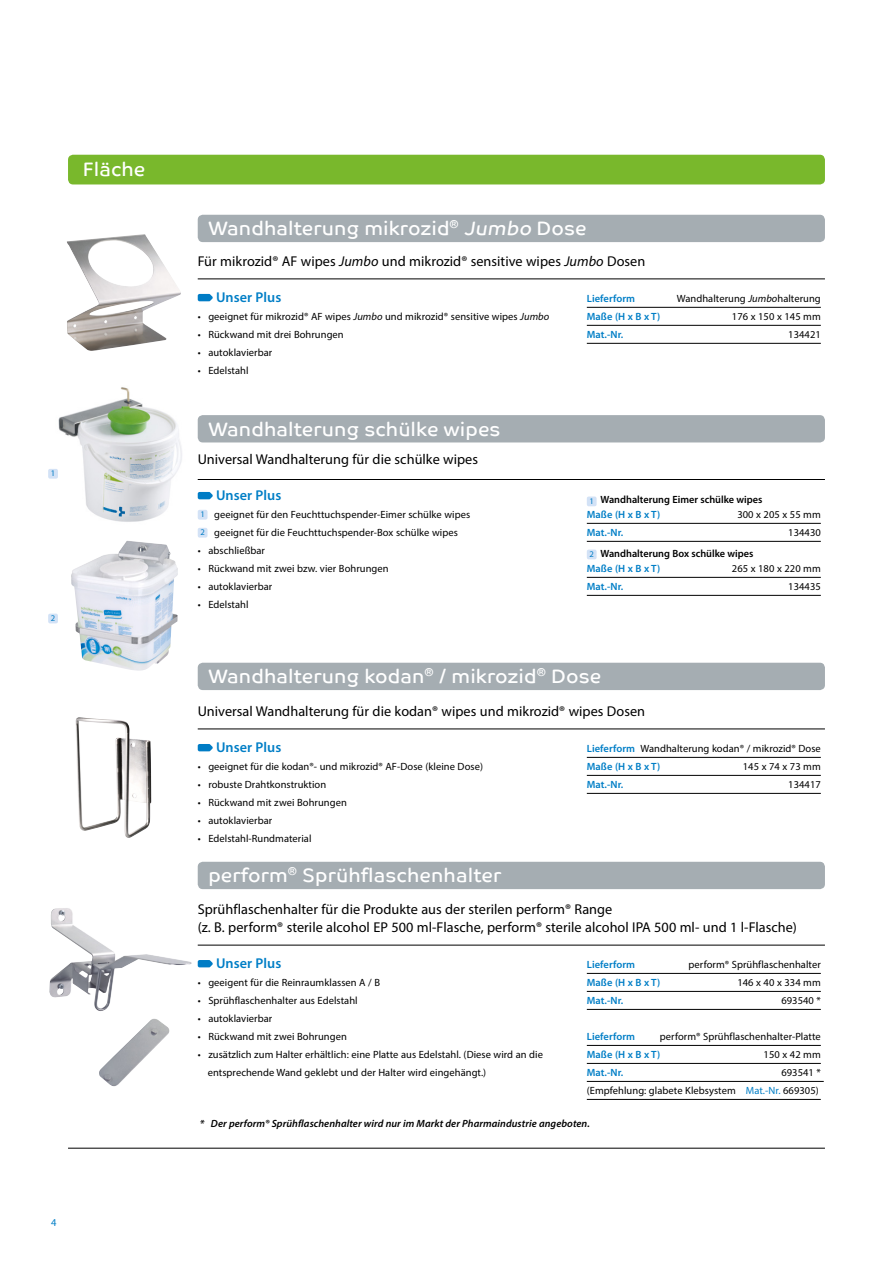
<style>
.page{position:relative;width:893px;height:1263px;background:#fff}
.page>*{position:absolute;margin:0;border:0;box-sizing:border-box;transform-origin:0 0}
.t1{font:19.5px "Co Text";letter-spacing:.005em;color:#fff}
.t2{font:14.25px/18px "Myriad Pro";letter-spacing:.005em;color:#000}
.t3{font:600 14.25px "Myriad Pro";letter-spacing:.005em;color:#007ec6}
.t4{font:10.5px/18px "Myriad Pro";letter-spacing:.005em;color:#000}
.t5{font:600 10.5px "Myriad Pro";letter-spacing:.005em;color:#007ec6}
.t6{font:italic 600 10.5px "Myriad Pro";letter-spacing:.005em;color:#000}
.t7{font:600 10.5px "Myriad Pro";color:#000}
.t8{font:10.5px "Myriad Pro";color:#007ec6}
.t9{font:8.7px "Myriad Pro";color:#007cc5}
.s1{font-style:italic}
.s2{font-size:8.7px;color:#007cc5}
.s3{font-weight:600;color:#007ec6}
.s4{color:#007ec6}
</style>
<div class="page">
<svg style="left:198px;top:294px;width:15px;height:7px"></svg>
<div style="left:198px;top:215px;width:627px;height:27px;background:#a5adb2;border-radius:5px"></div>
<div style="left:68px;top:155px;width:757px;height:29px;background:#79b82c;border-radius:5px"></div>
<hr style="left:587px;top:307px;width:234px;height:1px;background:#000">
<hr style="left:587px;top:325px;width:234px;height:1px;background:#000">
<hr style="left:587px;top:343px;width:234px;height:1px;background:#000">
<hr style="left:198px;top:278px;width:627px;height:1px;background:#000">
<div style="left:198px;top:415px;width:627px;height:27px;background:#a5adb2;border-radius:5px"></div>
<svg style="left:198px;top:492px;width:15px;height:7px"></svg>
<div style="left:198px;top:510px;width:9px;height:10px;background:#d3e2f6;border-radius:2px"></div>
<div style="left:198px;top:528px;width:9px;height:10px;background:#d3e2f6;border-radius:2px"></div>
<hr style="left:587px;top:523px;width:234px;height:1px;background:#000">
<hr style="left:587px;top:541px;width:234px;height:1px;background:#000">
<hr style="left:587px;top:577px;width:234px;height:1px;background:#000">
<hr style="left:587px;top:595px;width:234px;height:1px;background:#000">
<hr style="left:198px;top:479px;width:627px;height:1px;background:#000">
<div style="left:198px;top:663px;width:627px;height:27px;background:#a5adb2;border-radius:5px"></div>
<svg style="left:198px;top:744px;width:15px;height:7px"></svg>
<hr style="left:587px;top:757px;width:234px;height:1px;background:#000">
<hr style="left:587px;top:775px;width:234px;height:1px;background:#000">
<hr style="left:587px;top:793px;width:234px;height:1px;background:#000">
<img style="left:75px;top:717px;width:76px;height:121px">
<hr style="left:198px;top:728px;width:627px;height:1px;background:#000">
<svg style="left:198px;top:960px;width:15px;height:7px"></svg>
<div style="left:198px;top:862px;width:627px;height:27px;background:#a5adb2;border-radius:5px"></div>
<hr style="left:587px;top:973px;width:234px;height:1px;background:#000">
<hr style="left:587px;top:991px;width:234px;height:1px;background:#000">
<hr style="left:587px;top:1009px;width:234px;height:1px;background:#000">
<hr style="left:587px;top:1045px;width:234px;height:1px;background:#000">
<hr style="left:587px;top:1063px;width:234px;height:1px;background:#000">
<hr style="left:587px;top:1081px;width:237px;height:1px;background:#000">
<hr style="left:587px;top:1099px;width:234px;height:1px;background:#000">
<hr style="left:198px;top:945px;width:627px;height:1px;background:#000">
<hr style="left:68px;top:1148px;width:757px;height:1px;background:#000">
<img style="left:67px;top:234px;width:114px;height:117px">
<div style="left:587px;top:496px;width:10px;height:10px;background:#d3e2f6;border-radius:2px"></div>
<div style="left:587px;top:550px;width:10px;height:9px;background:#d3e2f6;border-radius:2px"></div>
<img style="left:50px;top:908px;width:142px;height:103px">
<img style="left:99px;top:1018px;width:70px;height:68px">
<img style="left:57px;top:387px;width:125px;height:135px">
<div style="left:48px;top:469px;width:10px;height:10px;background:#d3e2f6;border-radius:2px"></div>
<img style="left:71px;top:541px;width:107px;height:130px">
<div style="left:48px;top:614px;width:10px;height:9px;background:#d3e2f6;border-radius:2px"></div>
<h1 class="t1" style="left:83px;top:158px;width:64px">Fläche</h1>
<p class="t9" style="left:51px;top:468px;width:6px">1</p>
<p class="t9" style="left:51px;top:613px;width:6px">2</p>
<p class="t8" style="left:51px;top:1216px;width:7px">4</p>
<h1 class="t1" style="left:208px;top:216px;width:380px">Wandhalterung mikrozid<sup>®</sup> <span class="s1">Jumbo</span> Dose</h1>
<h2 class="t2" style="left:198px;top:252px;width:449px">Für mikrozid® AF wipes <span class="s1">Jumbo</span> und mikrozid® sensitive wipes <span class="s1">Jumbo</span> Dosen</h2>
<h2 class="t3" style="left:216px;top:288px;width:67px">Unser Plus</h2>
<p class="t4" style="left:198px;top:307px;width:353px">• geeignet für mikrozid® AF wipes <span class="s1">Jumbo</span> und mikrozid® sensitive wipes <span class="s1">Jumbo</span></p>
<p class="t4" style="left:198px;top:325px;width:148px">• Rückwand mit drei Bohrungen</p>
<p class="t4" style="left:198px;top:343px;width:76px">• autoklavierbar</p>
<p class="t4" style="left:198px;top:361px;width:52px">• Edelstahl</p>
<h1 class="t1" style="left:208px;top:418px;width:294px">Wandhalterung schülke wipes</h1>
<h2 class="t2" style="left:198px;top:450px;width:282px">Universal Wandhalterung für die schülke wipes</h2>
<h2 class="t3" style="left:216px;top:486px;width:67px">Unser Plus</h2>
<p class="t4" style="left:200px;top:505px;width:271px"><span class="s2">1</span> geeignet für den Feuchttuchspender-Eimer schülke wipes<br><span class="s2">2</span> geeignet für die Feuchttuchspender-Box schülke wipes</p>
<p class="t4" style="left:198px;top:541px;width:69px">• abschließbar</p>
<p class="t4" style="left:198px;top:559px;width:192px">• Rückwand mit zwei bzw. vier Bohrungen</p>
<p class="t4" style="left:198px;top:577px;width:76px">• autoklavierbar</p>
<p class="t4" style="left:198px;top:595px;width:52px">• Edelstahl</p>
<p class="t5" style="left:587px;top:292px;width:50px">Lieferform</p>
<p class="t4" style="left:677px;top:289px;width:145px">Wandhalterung <span class="s1">Jumbo</span>halterung</p>
<p class="t5" style="left:587px;top:310px;width:75px">Maße (H x B x T)</p>
<p class="t4" style="left:732px;top:307px;width:90px">176 x 150 x 145 mm</p>
<p class="t5" style="left:587px;top:328px;width:38px">Mat.-Nr.</p>
<p class="t4" style="left:788px;top:325px;width:34px">134421</p>
<p class="t7" style="left:600px;top:493px;width:163px">Wandhalterung Eimer schülke wipes</p>
<p class="t5" style="left:587px;top:508px;width:75px">Maße (H x B x T)</p>
<p class="t4" style="left:737px;top:505px;width:85px">300 x 205 x 55 mm</p>
<p class="t5" style="left:587px;top:526px;width:38px">Mat.-Nr.</p>
<p class="t4" style="left:788px;top:523px;width:34px">134430</p>
<p class="t7" style="left:600px;top:547px;width:155px">Wandhalterung Box schülke wipes</p>
<p class="t5" style="left:587px;top:562px;width:75px">Maße (H x B x T)</p>
<p class="t4" style="left:732px;top:559px;width:90px">265 x 180 x 220 mm</p>
<p class="t5" style="left:587px;top:580px;width:38px">Mat.-Nr.</p>
<p class="t4" style="left:788px;top:577px;width:34px">134435</p>
<p class="t9" style="left:589px;top:496px;width:6px">1</p>
<p class="t9" style="left:589px;top:549px;width:6px">2</p>
<h1 class="t1" style="left:208px;top:664px;width:395px">Wandhalterung kodan<sup>®</sup> / mikrozid<sup>®</sup> Dose</h1>
<h2 class="t2" style="left:198px;top:702px;width:449px">Universal Wandhalterung für die kodan® wipes und mikrozid® wipes Dosen</h2>
<h2 class="t3" style="left:216px;top:738px;width:67px">Unser Plus</h2>
<p class="t4" style="left:198px;top:757px;width:287px">• geeignet für die kodan®- und mikrozid® AF-Dose (kleine Dose)</p>
<p class="t4" style="left:198px;top:775px;width:130px">• robuste Drahtkonstruktion</p>
<p class="t4" style="left:198px;top:793px;width:151px">• Rückwand mit zwei Bohrungen</p>
<p class="t4" style="left:198px;top:811px;width:76px">• autoklavierbar</p>
<p class="t4" style="left:198px;top:829px;width:115px">• Edelstahl-Rundmaterial</p>
<h1 class="t1" style="left:208px;top:863px;width:295px">perform<sup>®</sup> Sprühflaschenhalter</h1>
<p class="t4" style="left:587px;top:739px;width:235px"><span class="s3">Lieferform</span> Wandhalterung kodan® / mikrozid® Dose<br><span class="s3">Maße (H x B x T)</span></p>
<p class="t4" style="left:743px;top:757px;width:79px">145 x 74 x 73 mm</p>
<p class="t5" style="left:587px;top:778px;width:38px">Mat.-Nr.</p>
<p class="t4" style="left:788px;top:775px;width:34px">134417</p>
<h2 class="t2" style="left:198px;top:900px;width:601px">Sprühflaschenhalter für die Produkte aus der sterilen perform® Range<br>(z. B. perform® sterile alcohol EP 500 ml-Flasche, perform® sterile alcohol IPA 500 ml- und 1 l-Flasche)</h2>
<h2 class="t3" style="left:216px;top:954px;width:67px">Unser Plus</h2>
<p class="t4" style="left:198px;top:973px;width:184px">• geeigent für die Reinraumklassen A / B</p>
<p class="t4" style="left:198px;top:991px;width:162px">• Sprühflaschenhalter aus Edelstahl</p>
<p class="t4" style="left:198px;top:1009px;width:76px">• autoklavierbar</p>
<p class="t4" style="left:198px;top:1027px;width:151px">• Rückwand mit zwei Bohrungen</p>
<p class="t4" style="left:208px;top:1045px;width:337px;text-indent:-10px">• zusätzlich zum Halter erhältlich: eine Platte aus Edelstahl. (Diese wird an die entsprechende Wand geklebt und der Halter wird eingehängt.)</p>
<p class="t5" style="left:587px;top:958px;width:50px">Lieferform</p>
<p class="t4" style="left:689px;top:955px;width:134px">perform® Sprühflaschenhalter</p>
<p class="t5" style="left:587px;top:976px;width:75px">Maße (H x B x T)</p>
<p class="t4" style="left:737px;top:973px;width:85px">146 x 40 x 334 mm</p>
<p class="t5" style="left:587px;top:994px;width:38px">Mat.-Nr.</p>
<p class="t4" style="left:781px;top:991px;width:41px">693540 *</p>
<p class="t5" style="left:587px;top:1030px;width:50px">Lieferform</p>
<p class="t4" style="left:660px;top:1027px;width:162px">perform® Sprühflaschenhalter-Platte</p>
<p class="t5" style="left:587px;top:1048px;width:75px">Maße (H x B x T)</p>
<p class="t4" style="left:764px;top:1045px;width:59px">150 x 42 mm</p>
<p class="t5" style="left:587px;top:1066px;width:38px">Mat.-Nr.</p>
<p class="t4" style="left:587px;top:1063px;width:236px;text-align:right">693541 *<br>(Empfehlung: glabete Klebsystem <span class="s4">Mat.-Nr.</span> 669305)</p>
<p class="t6" style="left:200px;top:1117px;width:392px">* Der perform® Sprühflaschenhalter wird nur im Markt der Pharmaindustrie angeboten.</p>
</div>
